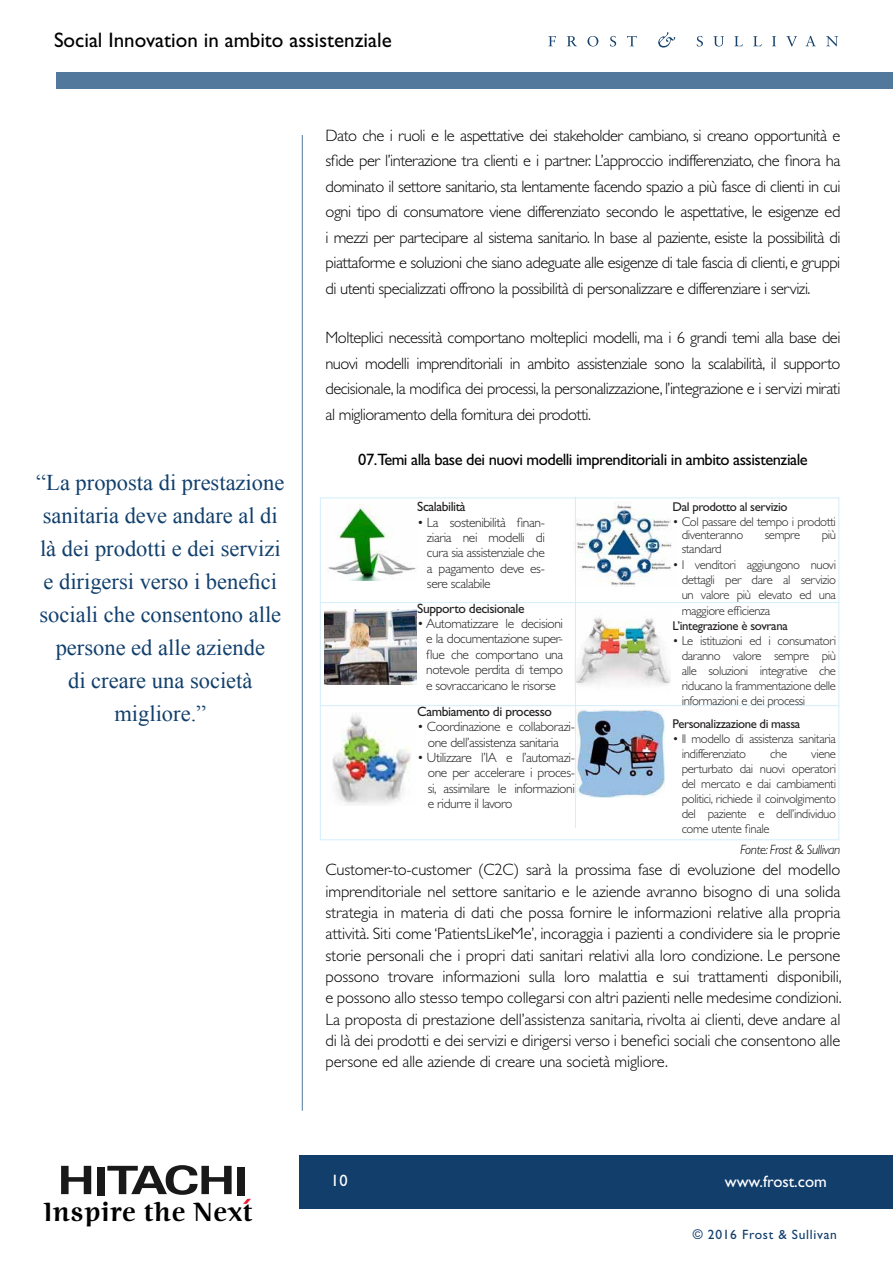
<style>
.page{position:relative;width:893px;height:1263px;background:#fff}
.page>*{position:absolute;margin:0;border:0;box-sizing:border-box;transform-origin:0 0}
.t1{font:700 27px "Ninfa W00";letter-spacing:.02em;color:#000}
.t2{font:22.5px/33px "Times New Roman";color:#113f6c;text-align:center}
.t3{font:21px "Gill Sans Std";color:#000}
.t4{font:300 16.5px/25.5px "Gill Sans Std";letter-spacing:-.03em;color:#000;text-align:justify}
.t5{font:16.5px "Gill Sans Std";letter-spacing:-.03em;color:#000}
.t6{font:16.5px "Gill Sans Std";color:#fff}
.t7{font:300 13.5px/15.5px "Gill Sans Std";letter-spacing:-.03em;color:#221f1f;text-align:justify}
.t8{font:13.5px "Gill Sans Std";letter-spacing:-.03em;color:#221f1f}
.t9{font:italic 300 13.5px "Gill Sans Std";letter-spacing:-.03em;color:#000}
.t10{font:13.5px "Gill Sans Std";letter-spacing:.05em;color:#123e6c}
.t11{font:300 12.75px/15.1px "Gill Sans Std";letter-spacing:-.03em;color:#221f1f;text-align:justify}
.t12{font:12.75px "Gill Sans Std";letter-spacing:-.03em;color:#221f1f}
</style>
<div class="page">
<div style="left:56px;top:72px;width:837px;height:16px;background:#52789c"></div>
<svg style="left:548px;top:36px;width:8px;height:10px"></svg>
<svg style="left:567px;top:36px;width:10px;height:10px"></svg>
<svg style="left:587px;top:36px;width:11px;height:11px"></svg>
<svg style="left:610px;top:36px;width:6px;height:11px"></svg>
<svg style="left:627px;top:36px;width:10px;height:10px"></svg>
<svg style="left:697px;top:36px;width:6px;height:11px"></svg>
<svg style="left:713px;top:36px;width:11px;height:11px"></svg>
<svg style="left:734px;top:36px;width:9px;height:10px"></svg>
<svg style="left:753px;top:36px;width:9px;height:10px"></svg>
<svg style="left:772px;top:36px;width:4px;height:10px"></svg>
<svg style="left:786px;top:36px;width:11px;height:11px"></svg>
<svg style="left:805px;top:36px;width:11px;height:10px"></svg>
<svg style="left:826px;top:36px;width:12px;height:10px"></svg>
<svg style="left:658px;top:32px;width:17px;height:16px"></svg>
<div style="left:299px;top:1155px;width:594px;height:54px;background:#123e6c"></div>
<div style="left:237px;top:1167px;width:8px;height:29px;background:#191919"></div>
<svg style="left:61px;top:1166px;width:30px;height:28px"></svg>
<div style="left:97px;top:1167px;width:8px;height:29px;background:#191919"></div>
<svg style="left:107px;top:1165px;width:125px;height:30px"></svg>
<svg style="left:243px;top:1199px;width:8px;height:5px"></svg>
<hr style="left:302px;top:135px;width:1px;height:976px;background:#52789b">
<img style="left:328px;top:504px;width:88px;height:77px">
<img style="left:574px;top:504px;width:98px;height:83px">
<img style="left:324px;top:609px;width:93px;height:76px">
<img style="left:576px;top:617px;width:95px;height:68px">
<img style="left:332px;top:715px;width:79px;height:89px">
<img style="left:576px;top:710px;width:88px;height:87px">
<hr style="left:320px;top:705px;width:519px;height:1px;background:#d3eefc">
<hr style="left:320px;top:602px;width:519px;height:1px;background:#d3eefc">
<hr style="left:575px;top:497px;width:1px;height:331px;background:#d3eefc">
<p class="t3" style="left:54px;top:28px;width:339px">Social Innovation in ambito assistenziale</p>
<h2 class="t2" style="left:36px;top:466px;width:250px">“La proposta di prestazione sanitaria deve andare al di là dei prodotti e dei servizi e dirigersi verso i benefici sociali che consentono alle persone ed alle aziende<br>di creare una società migliore.”</h2>
<h1 class="t1" style="left:44px;top:1196px;width:211px">Inspire the Next</h1>
<p class="t4" style="left:325px;top:123px;width:516px">Dato che i ruoli e le aspettative dei stakeholder cambiano, si creano opportunità e sfide per l’interazione tra clienti e i partner. L’approccio indifferenziato, che finora ha dominato il settore sanitario, sta lentamente facendo spazio a più fasce di clienti in cui ogni tipo di consumatore viene differenziato secondo le aspettative, le esigenze ed i mezzi per partecipare al sistema sanitario. In base al paziente, esiste la possibilità di piattaforme e soluzioni che siano adeguate alle esigenze di tale fascia di clienti, e gruppi di utenti specializzati offrono la possibilità di personalizzare e differenziare i servizi.</p>
<p class="t4" style="left:325px;top:325px;width:516px">Molteplici necessità comportano molteplici modelli, ma i 6 grandi temi alla base dei nuovi modelli imprenditoriali in ambito assistenziale sono la scalabilità, il supporto decisionale, la modifica dei processi, la personalizzazione, l’integrazione e i servizi mirati al miglioramento della fornitura dei prodotti.</p>
<p class="t5" style="left:358px;top:450px;width:451px">07.Temi alla base dei nuovi modelli imprenditoriali in ambito assistenziale</p>
<p class="t8" style="left:417px;top:499px;width:50px">Scalabilità</p>
<p class="t7" style="left:427px;top:515px;width:119px;text-indent:-10px">• La sostenibilità finan&shy;ziaria nei modelli di cura sia assistenziale che a pagamento deve es&shy;sere scalabile</p>
<p class="t8" style="left:417px;top:600px;width:109px">Supporto decisionale</p>
<p class="t7" style="left:426px;top:616px;width:138px;text-indent:-9px">• Automatizzare le decisioni e la documentazione super&shy;flue che comportano una notevole perdita di tempo e sovraccaricano le risorse</p>
<p class="t8" style="left:417px;top:704px;width:136px">Cambiamento di processo</p>
<p class="t7" style="left:417px;top:719px;width:159px;text-align:center">• Coordinazione e collaborazi&shy;one dell’assistenza sanitaria</p>
<p class="t7" style="left:428px;top:750px;width:149px;text-indent:-11px">• Utilizzare l’IA e l’automazi&shy;one per accelerare i proces&shy;si, assimilare le informazioni e ridurre il lavoro</p>
<p class="t12" style="left:672px;top:499px;width:117px">Dal prodotto al servizio</p>
<p class="t11" style="left:682px;top:515px;width:156px;line-height:13.5px;text-indent:-9px">• Col passare del tempo i prodotti diventeranno</p>
<p class="t11" style="left:765px;top:528px;width:37px">sempre</p>
<p class="t11" style="left:822px;top:528px;width:16px">più</p>
<p class="t11" style="left:682px;top:541px;width:42px">standard</p>
<p class="t11" style="left:682px;top:558px;width:156px;text-indent:-9px">• I venditori aggiungono nuovi dettagli per dare al servizio un valore più elevato ed una maggiore efficienza</p>
<p class="t12" style="left:672px;top:618px;width:117px">L’integrazione è sovrana</p>
<p class="t11" style="left:682px;top:633px;width:156px;text-indent:-9px">• Le istituzioni ed i consumatori daranno valore sempre più alle soluzioni integrative che riducano la frammentazione delle informazioni e dei processi</p>
<p class="t12" style="left:672px;top:716px;width:129px">Personalizzazione di massa</p>
<p class="t11" style="left:682px;top:731px;width:156px;text-indent:-9px">• Il modello di assistenza sanitaria indifferenziato</p>
<p class="t11" style="left:682px;top:746px;width:156px;text-indent:130px">viene perturbato dai nuovi operatori del mercato e dai cambiamenti politici, richiede il coinvolgimento del paziente e dell’individuo come utente finale</p>
<p class="t9" style="left:740px;top:842px;width:102px">Fonte: Frost &amp; Sullivan</p>
<p class="t11" style="left:770px;top:746px;width:18px">che</p>
<p class="t4" style="left:325px;top:859px;width:518px;line-height:21.3px">Customer-to-customer (C2C) sarà la prossima fase di evoluzione del modello imprenditoriale nel settore sanitario e le aziende avranno bisogno di una solida strategia in materia di dati che possa fornire le informazioni relative alla propria attività. Siti come ‘PatientsLikeMe’, incoraggia i pazienti a condividere sia le proprie storie personali che i propri dati sanitari relativi alla loro condizione. Le persone possono trovare informazioni sulla loro malattia e sui trattamenti disponibili, e possono allo stesso tempo collegarsi con altri pazienti nelle medesime condizioni.<br>La proposta di prestazione dell’assistenza sanitaria, rivolta ai clienti, deve andare al di là dei prodotti e dei servizi e dirigersi verso i benefici sociali che consentono alle persone ed alle aziende di creare una società migliore.</p>
<p class="t6" style="left:331px;top:1171px;width:18px">10</p>
<p class="t6" style="left:725px;top:1172px;width:104px">www.frost.com</p>
<p class="t10" style="left:693px;top:1227px;width:146px">© 2016 Frost &amp; Sullivan</p>
</div>
